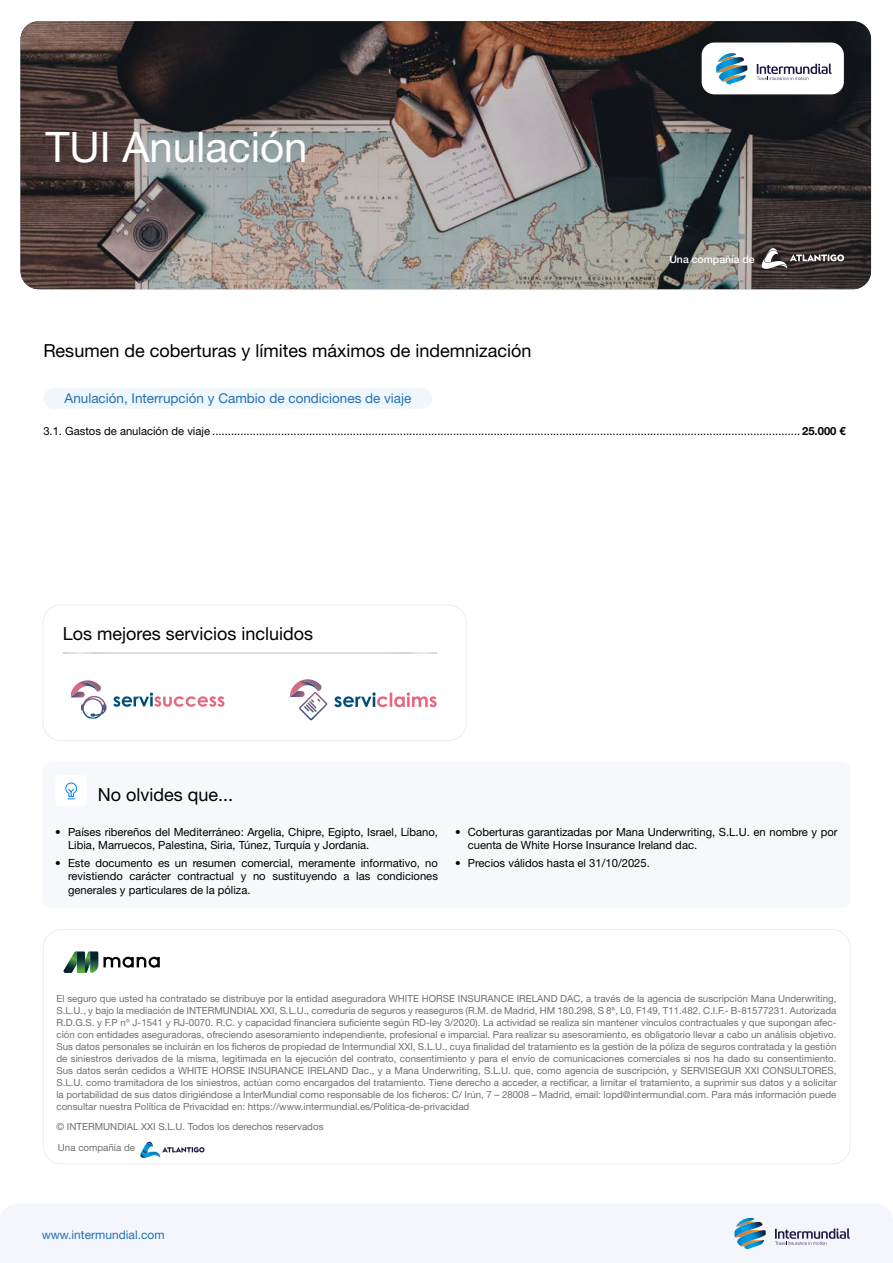
<style>
.page{position:relative;width:893px;height:1263px;background:#fff}
.page>*{position:absolute;margin:0;border:0;box-sizing:border-box;transform-origin:0 0}
.t1{font:42px "Helvetica Neue LT Std";color:#fff}
.t2{font:18px "Helvetica Neue LT Std";color:#000}
.t3{font:13.5px "Helvetica Neue LT Std";color:#1d71b8}
.t4{font:12px "Helvetica Neue LT Std";color:#1d71b8}
.t5{font:11.25px/13.5px "Helvetica Neue LT Std";color:#000}
.t6{font:500 10.5px "Helvetica Neue LT Std";color:#fff}
.t7{font:9.75px/12px "Helvetica Neue LT Std";color:#706f6f;text-align:justify}
.s1{font-weight:700}
</style>
<div class="page">
<div style="left:0;top:1204px;width:893px;height:59px;background:#f4f6fc"></div>
<img style="left:736px;top:1218px;width:19px;height:4px">
<img style="left:734px;top:1222px;width:29px;height:15px">
<img style="left:744px;top:1246px;width:20px;height:3px">
<img style="left:737px;top:1230px;width:29px;height:16px">
<svg style="left:775px;top:1228px;width:75px;height:17px"></svg>
<img style="left:21px;top:21px;width:850px;height:268px;border-radius:18px">
<div style="left:44px;top:388px;width:388px;height:21px;background:#f1f6fa;border-radius:10px"></div>
<div style="left:702px;top:43px;width:142px;height:51px;background:#fff;border-radius:13px"></div>
<img style="left:721px;top:53px;width:15px;height:4px">
<img style="left:716px;top:57px;width:29px;height:16px">
<img style="left:726px;top:82px;width:10px;height:2px">
<img style="left:718px;top:65px;width:29px;height:17px">
<svg style="left:757px;top:64px;width:75px;height:16px"></svg>
<div style="left:43px;top:605px;width:424px;height:136px;border:1px solid #ededed;border-radius:18px"></div>
<svg style="left:290px;top:679px;width:37px;height:41px"></svg>
<svg style="left:334px;top:692px;width:103px;height:15px"></svg>
<svg style="left:71px;top:680px;width:36px;height:38px"></svg>
<svg style="left:113px;top:692px;width:111px;height:15px"></svg>
<div style="left:43px;top:762px;width:807px;height:146px;background:#f6f8fc;border-radius:9px"></div>
<div style="left:55px;top:775px;width:32px;height:32px;background:#fff;border-radius:4px"></div>
<svg style="left:65px;top:782px;width:12px;height:18px"></svg>
<div style="left:43px;top:929px;width:807px;height:235px;border:1px solid #ededed;border-radius:18px"></div>
<svg style="left:64px;top:951px;width:96px;height:22px"></svg>
<svg style="left:140px;top:1142px;width:64px;height:16px"></svg>
<svg style="left:761px;top:248px;width:83px;height:21px;background:#635d5c"></svg>
<h1 class="t1" style="left:45px;top:122px;width:264px">TUI Anulación</h1>
<p class="t6" style="left:669px;top:253px;width:87px">Una compañía de</p>
<h2 class="t2" style="left:43px;top:340px;width:490px">Resumen de coberturas y límites máximos de indemnización</h2>
<h3 class="t3" style="left:65px;top:390px;width:348px">Anulación, Interrupción y Cambio de condiciones de viaje</h3>
<p class="t5" style="left:43px;top:424px;width:804px">3.1. Gastos de anulación de viaje ............................................................................................................................................................................................ <span class="s1">25.000 €</span></p>
<h2 class="t2" style="left:63px;top:622px;width:252px">Los mejores servicios incluidos</h2>
<h2 class="t2" style="left:98px;top:784px;width:137px">No olvides que...</h2>
<p class="t5" style="left:68px;top:825px;width:371px;text-indent:-13px">• Países ribereños del Mediterráneo: Argelia, Chipre, Egipto, Israel, Líbano,<br>Libia, Marruecos, Palestina, Siria, Túnez, Turquía y Jordania.</p>
<p class="t5" style="left:68px;top:856px;width:371px;text-align:justify;text-indent:-13px">• Este documento es un resumen comercial, meramente informativo, no revistiendo carácter contractual y no sustituyendo a las condiciones generales y particulares de la póliza.</p>
<p class="t5" style="left:468px;top:825px;width:371px;text-indent:-13px">• Coberturas garantizadas por Mana Underwriting, S.L.U. en nombre y por cuenta de White Horse Insurance Ireland dac.</p>
<p class="t5" style="left:455px;top:856px;width:196px">• Precios válidos hasta el 31/10/2025.</p>
<p class="t7" style="left:56px;top:992px;width:782px">El seguro que usted ha contratado se distribuye por la entidad aseguradora WHITE HORSE INSURANCE IRELAND DAC, a través de la agencia de suscripción Mana Underwriting, S.L.U., y bajo la mediación de INTERMUNDIAL XXI, S.L.U., correduría de seguros y reaseguros (R.M. de Madrid, HM 180.298, S 8ª, L0, F149, T11.482. C.I.F.- B-81577231. Autorizada R.D.G.S. y F.P nº J-1541 y RJ-0070. R.C. y capacidad financiera suficiente según RD-ley 3/2020). La actividad se realiza sin mantener vínculos contractuales y que supongan afec&shy;ción con entidades aseguradoras, ofreciendo asesoramiento independiente, profesional e imparcial. Para realizar su asesoramiento, es obligatorio llevar a cabo un análisis objetivo.<br>Sus datos personales se incluirán en los ficheros de propiedad de Intermundial XXI, S.L.U., cuya finalidad del tratamiento es la gestión de la póliza de seguros contratada y la gestión de siniestros derivados de la misma, legitimada en la ejecución del contrato, consentimiento y para el envío de comunicaciones comerciales si nos ha dado su consentimiento.<br>Sus datos serán cedidos a WHITE HORSE INSURANCE IRELAND Dac., y a Mana Underwriting, S.L.U. que, como agencia de suscripción, y SERVISEGUR XXI CONSULTORES, S.L.U. como tramitadora de los siniestros, actúan como encargados del tratamiento. Tiene derecho a acceder, a rectificar, a limitar el tratamiento, a suprimir sus datos y a solicitar la portabilidad de sus datos dirigiéndose a InterMundial como responsable de los ficheros: C/ Irún, 7 – 28008 – Madrid, email: lopd@intermundial.com. Para más información puede consultar nuestra Política de Privacidad en: https://www.intermundial.es/Politica-de-privacidad</p>
<p class="t7" style="left:56px;top:1116px;width:269px;line-height:20.5px">© INTERMUNDIAL XXI S.L.U. Todos los derechos reservados<br>Una compañía de</p>
<p class="t4" style="left:42px;top:1227px;width:124px">www.intermundial.com</p>
</div>
